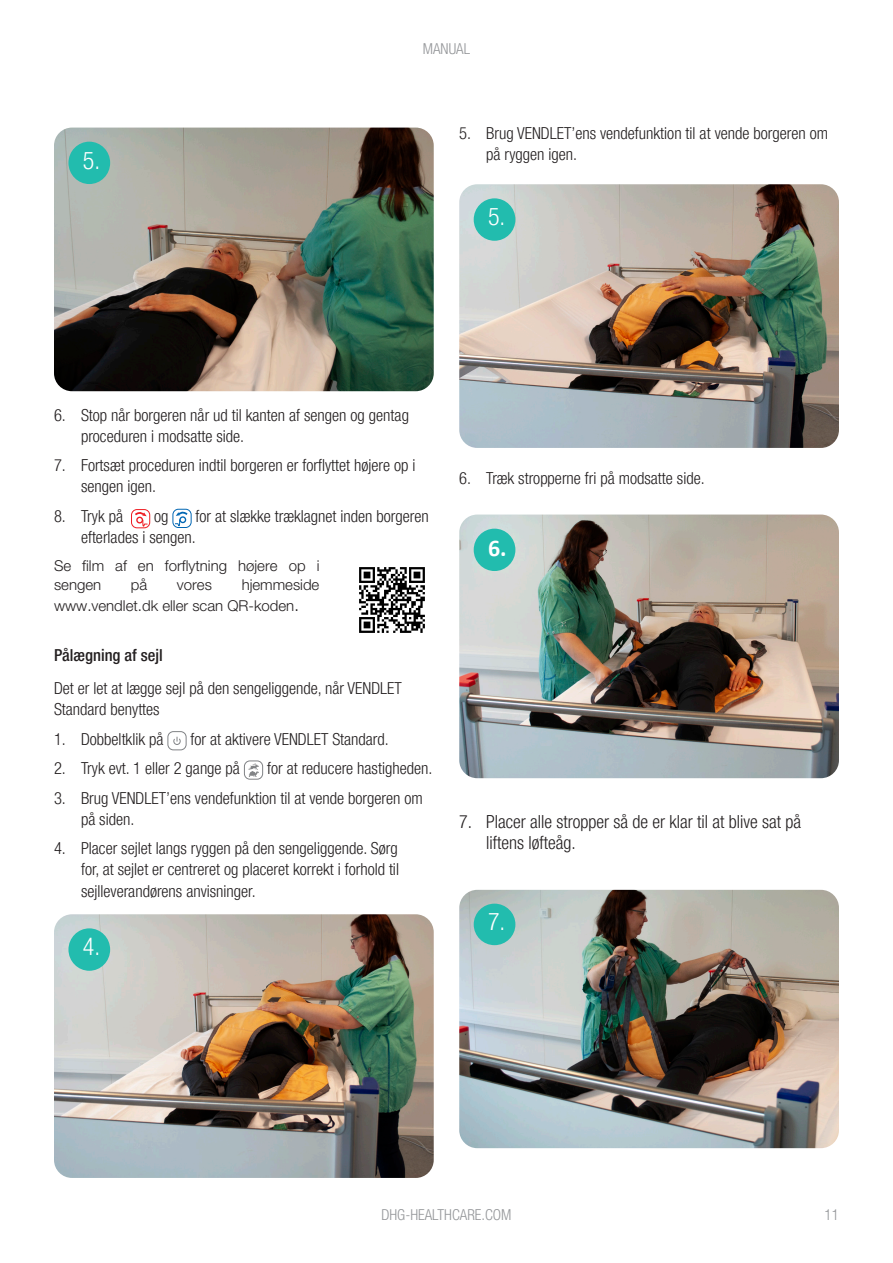
<style>
.page{position:relative;width:893px;height:1263px;background:#fff}
.page>*{position:absolute;margin:0;border:0;box-sizing:border-box;transform-origin:0 0}
.Brødtekst{font:300 condensed 24px "Helvetica Neue LT Pro";color:#fff}
.Brødtekst-2{font:700 24px "Calibri";color:#fff}
.t1{font:300 condensed 18px/21px "Helvetica Neue LT Pro";color:#231f20}
.Body_copy{font:300 condensed 16.5px/21px "Helvetica Neue LT Pro";color:#231f20}
.Body_copy-2{font:500 condensed 16.5px "Helvetica Neue LT Pro";color:#231f20}
.Body_copy-3{font:300 15px/19px "Helvetica Neue LT Std";color:#231f20}
.t2{font:300 condensed 15px "Helvetica Neue LT Pro";color:#939598}
.s1{font-size:16.5px}
</style>
<div class="page">
<div style="left:131px;top:509px;width:19px;height:19px;border:1px solid #ee1d23;border-radius:6px"></div>
<svg style="left:133px;top:511px;width:15px;height:15px"></svg>
<div style="left:172px;top:509px;width:20px;height:19px;border:1px solid #0166b3;border-radius:6px"></div>
<svg style="left:174px;top:510px;width:16px;height:16px"></svg>
<div style="left:167px;top:731px;width:20px;height:19px;border:1px solid #808285;border-radius:6px"></div>
<svg style="left:173px;top:737px;width:8px;height:8px"></svg>
<div style="left:244px;top:760px;width:19px;height:20px;border:1px solid #808285;border-radius:6px"></div>
<svg style="left:249px;top:764px;width:9px;height:12px"></svg>
<img style="left:54px;top:128px;width:380px;height:263px">
<div style="left:68px;top:142px;width:42px;height:42px;background:#22bcae;border-radius:50%"></div>
<img style="left:54px;top:914px;width:380px;height:264px">
<div style="left:68px;top:928px;width:42px;height:43px;background:#22bcae;border-radius:50%"></div>
<img style="left:459px;top:184px;width:380px;height:264px">
<div style="left:474px;top:198px;width:41px;height:43px;background:#22bcae;border-radius:50%"></div>
<img style="left:459px;top:514px;width:380px;height:264px">
<div style="left:474px;top:529px;width:41px;height:42px;background:#22bcae;border-radius:50%"></div>
<img style="left:459px;top:890px;width:380px;height:258px">
<div style="left:474px;top:904px;width:41px;height:41px;background:#22bcae;border-radius:50%"></div>
<img style="left:359px;top:567px;width:66px;height:66px">
<p class="Brødtekst" style="left:83px;top:146px;width:19px">5.</p>
<p class="t2" style="left:423px;top:40px;width:49px">MANUAL</p>
<p class="Body_copy" style="left:486px;top:123px;width:343px;text-indent:-27px">5. Brug VENDLET’ens vendefunktion til at vende borgeren om på ryggen igen.</p>
<p class="Brødtekst" style="left:488px;top:203px;width:19px">5.</p>
<p class="Body_copy" style="left:81px;top:404px;width:329px;text-indent:-27px">6. Stop når borgeren når ud til kanten af sengen og gentag proceduren i modsatte side.</p>
<p class="Body_copy" style="left:81px;top:455px;width:336px;text-indent:-27px">7. Fortsæt proceduren indtil borgeren er forflyttet højere op i sengen igen.</p>
<p class="Body_copy" style="left:54px;top:505px;width:71px">8. Tryk på</p>
<p class="Body_copy" style="left:154px;top:505px;width:16px">og</p>
<p class="Body_copy" style="left:196px;top:505px;width:235px">for at slække træklagnet inden borgeren</p>
<p class="Body_copy" style="left:81px;top:526px;width:116px">efterlades i sengen.</p>
<p class="Body_copy-3" style="left:54px;top:556px;width:267px">Se film af en forflytning højere op i sengen</p>
<p class="Body_copy-3" style="left:131px;top:575px;width:18px">på</p>
<p class="Body_copy-3" style="left:177px;top:575px;width:37px">vores</p>
<p class="Body_copy-3" style="left:54px;top:574px;width:267px;line-height:20.2px;text-indent:188px">hjemmeside www.vendlet.dk eller scan QR-koden<span class="s1">.</span></p>
<p class="Body_copy-2" style="left:54px;top:645px;width:110px">Pålægning af sejl</p>
<p class="Body_copy" style="left:54px;top:678px;width:349px">Det er let at lægge sejl på den sengeliggende, når VENDLET<br>Standard benyttes</p>
<p class="Body_copy" style="left:54px;top:728px;width:111px">1. Dobbeltklik på</p>
<p class="Body_copy" style="left:191px;top:728px;width:200px">for at aktivere VENDLET Standard.</p>
<p class="Body_copy" style="left:54px;top:758px;width:187px">2. Tryk evt. 1 eller 2 gange på</p>
<p class="Body_copy" style="left:267px;top:758px;width:167px">for at reducere hastigheden.</p>
<p class="Body_copy" style="left:81px;top:787px;width:343px;text-indent:-27px">3. Brug VENDLET’ens vendefunktion til at vende borgeren om på siden.</p>
<p class="Body_copy" style="left:81px;top:838px;width:320px;text-align:justify;text-indent:-27px">4. Placer sejlet langs ryggen på den sengeliggende. Sørg for, at sejlet er centreret og placeret korrekt i forhold til sejlleverandørens anvisninger.</p>
<p class="Brødtekst" style="left:83px;top:933px;width:19px">4.</p>
<p class="Body_copy" style="left:459px;top:467px;width:247px">6. Træk stropperne fri på modsatte side.</p>
<p class="Brødtekst-2" style="left:488px;top:531px;width:20px">6.</p>
<p class="t1" style="left:486px;top:811px;width:316px;text-indent:-27px">7. Placer alle stropper så de er klar til at blive sat på liftens løfteåg.</p>
<p class="Brødtekst" style="left:488px;top:908px;width:19px">7.</p>
<p class="t2" style="left:381px;top:1205px;width:132px">DHG-HEALTHCARE.COM</p>
<p class="t2" style="left:825px;top:1205px;width:16px">11</p>
</div>
